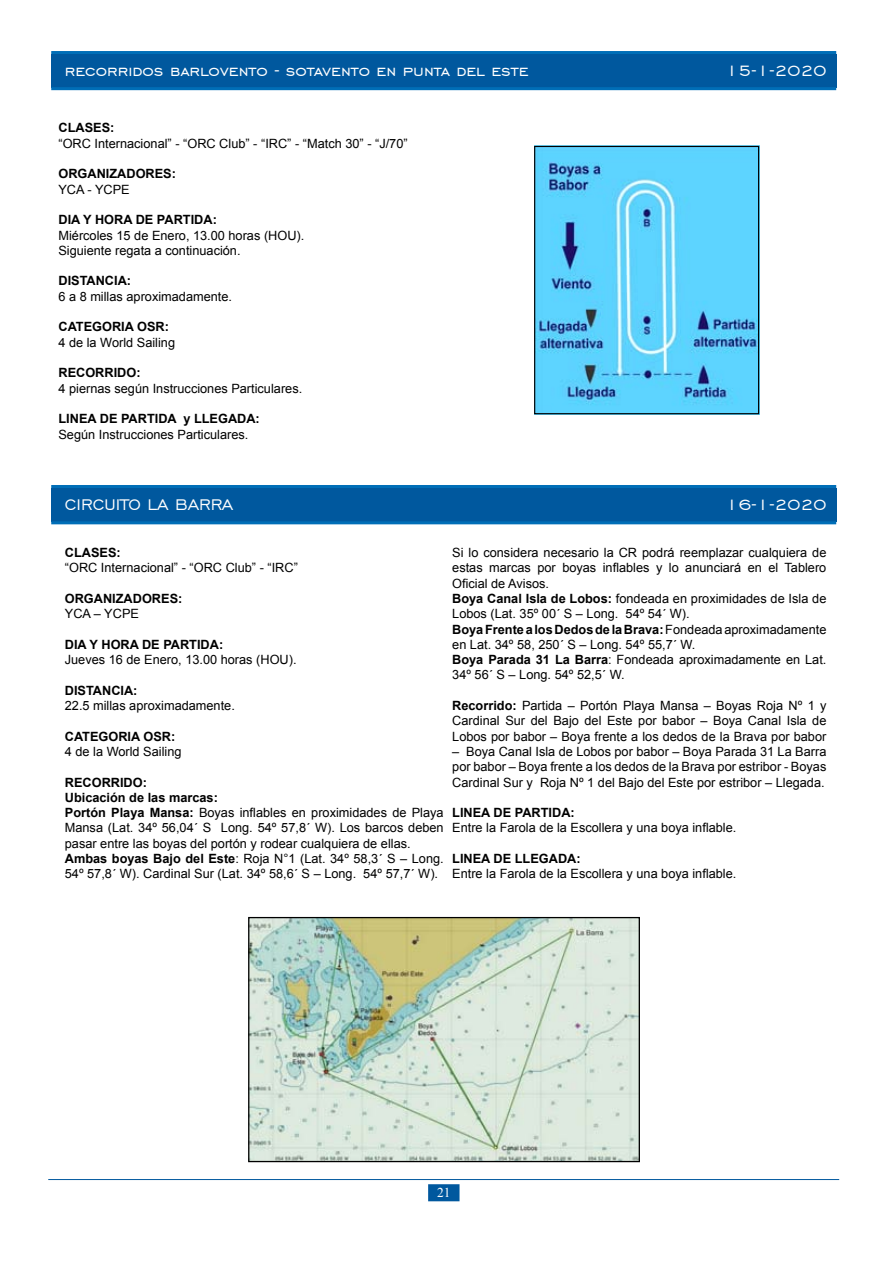
<style>
.page{position:relative;width:893px;height:1263px;background:#fff}
.page>*{position:absolute;margin:0;border:0;box-sizing:border-box;transform-origin:0 0}
.t1{font:19.5px "Engravers Gothic BT";color:#fff}
.t2{font:13.5px "Times New Roman";color:#fff}
.t3{font:12.75px/15.3px "Arial";color:#000}
.t4{font:700 12.75px "Arial";color:#000}
.s1{font-weight:700}
</style>
<div class="page">
<div style="left:51px;top:54px;width:785px;height:33px;background:#00589e"></div>
<hr style="left:51px;top:51px;width:785px;height:3px;background:#006eb7">
<img style="left:536px;top:148px;width:221px;height:264px">
<div style="left:534px;top:146px;width:225px;height:268px;border:1px solid #000"></div>
<div style="left:51px;top:488px;width:785px;height:33px;background:#00589e"></div>
<hr style="left:51px;top:485px;width:785px;height:3px;background:#006eb7">
<hr style="left:48px;top:1179px;width:791px;height:1px;background:#00589e">
<div style="left:428px;top:1184px;width:31px;height:17px;background:#00589e;border:3px solid #00589e"></div>
<img style="left:250px;top:919px;width:388px;height:241px">
<div style="left:248px;top:917px;width:392px;height:245px;border:1px solid #000"></div>
<hr style="left:51px;top:87px;width:785px;height:3px;background:#006eb7">
<hr style="left:51px;top:521px;width:785px;height:3px;background:#006eb7">
<h1 class="t1" style="left:65px;top:60px;width:465px">recorridos barlovento - sotavento en punta del este</h1>
<h1 class="t1" style="left:725px;top:60px;width:103px">15-1-2020</h1>
<p class="t4" style="left:58px;top:119px;width:57px">CLASES:</p>
<p class="t3" style="left:58px;top:136px;width:351px">“ORC Internacional” - “ORC Club” - “IRC” - “Match 30” - “J/70”</p>
<p class="t4" style="left:58px;top:165px;width:119px">ORGANIZADORES:</p>
<p class="t3" style="left:58px;top:182px;width:73px">YCA - YCPE</p>
<p class="t4" style="left:58px;top:211px;width:160px">DIA Y HORA DE PARTIDA:</p>
<p class="t3" style="left:58px;top:228px;width:247px">Miércoles 15 de Enero, 13.00 horas (HOU).<br>Siguiente regata a continuación.</p>
<p class="t4" style="left:58px;top:272px;width:74px">DISTANCIA:</p>
<p class="t3" style="left:58px;top:289px;width:175px">6 a 8 millas aproximadamente.</p>
<p class="t4" style="left:58px;top:318px;width:112px">CATEGORIA OSR:</p>
<p class="t3" style="left:58px;top:335px;width:118px">4 de la World Sailing</p>
<p class="t4" style="left:58px;top:364px;width:84px">RECORRIDO:</p>
<p class="t3" style="left:58px;top:381px;width:245px">4 piernas según Instrucciones Particulares.</p>
<p class="t4" style="left:58px;top:410px;width:203px">LINEA DE PARTIDA y LLEGADA:</p>
<p class="t3" style="left:58px;top:426px;width:191px">Según Instrucciones Particulares.</p>
<h1 class="t1" style="left:65px;top:494px;width:170px">CIRCUITO LA BARRA</h1>
<h1 class="t1" style="left:725px;top:494px;width:103px">16-1-2020</h1>
<p class="t4" style="left:65px;top:544px;width:57px">CLASES:</p>
<p class="t3" style="left:65px;top:560px;width:235px">“ORC Internacional” - “ORC Club” - “IRC”</p>
<p class="t4" style="left:65px;top:590px;width:119px">ORGANIZADORES:</p>
<p class="t3" style="left:65px;top:606px;width:76px">YCA – YCPE</p>
<p class="t4" style="left:65px;top:636px;width:160px">DIA Y HORA DE PARTIDA:</p>
<p class="t3" style="left:65px;top:652px;width:233px">Jueves 16 de Enero, 13.00 horas (HOU).</p>
<p class="t4" style="left:65px;top:682px;width:74px">DISTANCIA:</p>
<p class="t3" style="left:65px;top:698px;width:172px">22.5 millas aproximadamente.</p>
<p class="t4" style="left:65px;top:728px;width:112px">CATEGORIA OSR:</p>
<p class="t3" style="left:65px;top:744px;width:118px">4 de la World Sailing</p>
<p class="t3" style="left:65px;top:774px;width:380px"><span class="s1">RECORRIDO:<br>Ubicación de las marcas:<br>Portón Playa Mansa:</span> Boyas inflables en proximidades de Playa Mansa (Lat. 34º 56,04´ S Long. 54º 57,8´ W). Los barcos deben pasar entre las boyas del portón y rodear cualquiera de ellas.<br><span class="s1">Ambas boyas Bajo del Este</span>: Roja N°1 (Lat. 34º 58,3´ S – Long.<br>54º 57,8´ W). Cardinal Sur (Lat. 34º 58,6´ S – Long. 54º 57,7´ W).</p>
<p class="t3" style="left:452px;top:545px;width:376px">Si lo considera necesario la CR podrá reemplazar cualquiera de estas marcas por boyas inflables y lo anunciará en el Tablero Oficial de Avisos.<br><span class="s1">Boya Canal Isla de Lobos:</span> fondeada en proximidades de Isla de Lobos (Lat. 35º 00´ S – Long. 54º 54´ W).<br><span class="s1">Boya Frente a los Dedos de la Brava:</span> Fondeada aproximadamente en Lat. 34º 58, 250´ S – Long. 54º 55,7´ W.<br><span class="s1">Boya Parada 31 La Barra</span>: Fondeada aproximadamente en Lat.<br>34º 56´ S – Long. 54º 52,5´ W.</p>
<p class="t3" style="left:452px;top:698px;width:376px;text-align:justify"><span class="s1">Recorrido:</span> Partida – Portón Playa Mansa – Boyas Roja Nº 1 y Cardinal Sur del Bajo del Este por babor – Boya Canal Isla de Lobos por babor – Boya frente a los dedos de la Brava por babor</p>
<p class="t3" style="left:452px;top:744px;width:376px;text-align:justify">– Boya Canal Isla de Lobos por babor – Boya Parada 31 La Barra por babor – Boya frente a los dedos de la Brava por estribor - Boyas Cardinal Sur y Roja Nº 1 del Bajo del Este por estribor – Llegada.</p>
<p class="t4" style="left:452px;top:804px;width:124px">LINEA DE PARTIDA:</p>
<p class="t3" style="left:452px;top:820px;width:286px">Entre la Farola de la Escollera y una boya inflable.</p>
<p class="t4" style="left:452px;top:850px;width:130px">LINEA DE LLEGADA:</p>
<p class="t3" style="left:452px;top:866px;width:286px">Entre la Farola de la Escollera y una boya inflable.</p>
<p class="t2" style="left:437px;top:1184px;width:15px">21</p>
</div>
